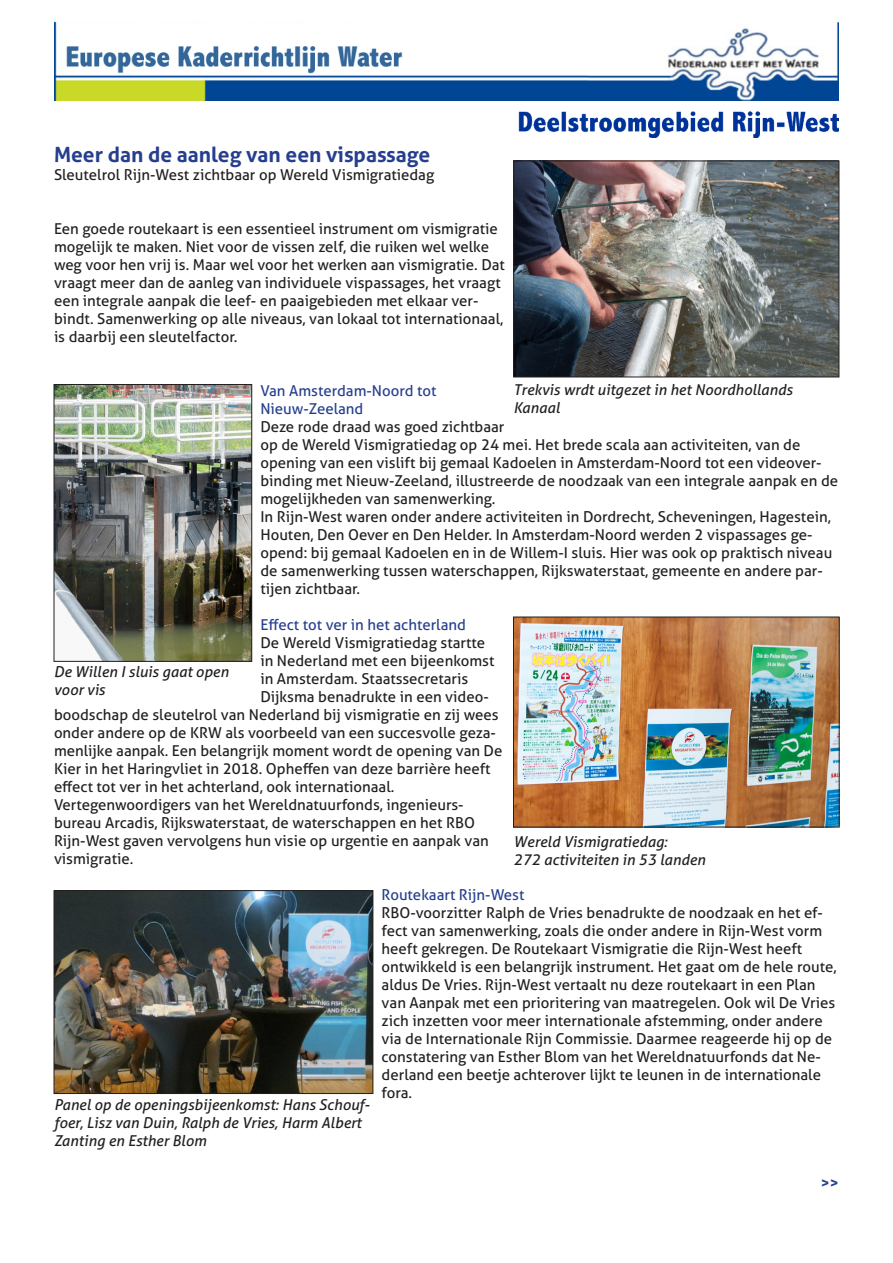
<style>
.page{position:relative;width:893px;height:1263px;background:#fff}
.page>*{position:absolute;margin:0;border:0;box-sizing:border-box;transform-origin:0 0}
.t1{font:700 21px "Aller";color:#253f8e}
.t2{font:15px/18px "Aller";color:#231f20}
.t3{font:italic 15px/18px "Aller";color:#231f20}
.t4{font:15px "Aller";color:#253f8e}
.t5{font:700 15px "Aller";color:#253f8e}
</style>
<div class="page">
<img style="left:54px;top:21px;width:785px;height:116px">
<img style="left:515px;top:163px;width:322px;height:212px">
<div style="left:513px;top:161px;width:326px;height:216px;border:1px solid #231f20"></div>
<img style="left:56px;top:386px;width:194px;height:273px">
<div style="left:54px;top:384px;width:198px;height:277px;border:1px solid #231f20"></div>
<img style="left:515px;top:619px;width:322px;height:206px">
<img style="left:56px;top:892px;width:315px;height:200px">
<div style="left:54px;top:890px;width:319px;height:204px;border:1px solid #231f20"></div>
<p class="t1" style="left:54px;top:142px;width:378px">Meer dan de aanleg van een vispassage</p>
<p class="t2" style="left:54px;top:166px;width:382px">Sleutelrol Rijn-West zichtbaar op Wereld Vismigratiedag</p>
<p class="t2" style="left:54px;top:220px;width:452px">Een goede routekaart is een essentieel instrument om vismigratie mogelijk te maken. Niet voor de vissen zelf, die ruiken wel welke weg voor hen vrij is. Maar wel voor het werken aan vismigratie. Dat vraagt meer dan de aanleg van individuele vispassages, het vraagt een integrale aanpak die leef- en paaigebieden met elkaar ver&shy;bindt. Samenwerking op alle niveaus, van lokaal tot internationaal, is daarbij een sleutelfactor.</p>
<p class="t4" style="left:260px;top:382px;width:178px">Van Amsterdam-Noord tot</p>
<p class="t4" style="left:260px;top:400px;width:104px">Nieuw-Zeeland</p>
<p class="t2" style="left:260px;top:418px;width:579px">Deze rode draad was goed zichtbaar<br>op de Wereld Vismigratiedag op 24 mei. Het brede scala aan activiteiten, van de opening van een vislift bij gemaal Kadoelen in Amsterdam-Noord tot een videover&shy;binding met Nieuw-Zeeland, illustreerde de noodzaak van een integrale aanpak en de mogelijkheden van samenwerking.</p>
<p class="t2" style="left:260px;top:508px;width:573px">In Rijn-West waren onder andere activiteiten in Dordrecht, Scheveningen, Hagestein, Houten, Den Oever en Den Helder. In Amsterdam-Noord werden 2 vispassages ge&shy;opend: bij gemaal Kadoelen en in de Willem-I sluis. Hier was ook op praktisch niveau de samenwerking tussen waterschappen, Rijkswaterstaat, gemeente en andere par&shy;tijen zichtbaar.</p>
<p class="t4" style="left:260px;top:616px;width:207px">Effect tot ver in het achterland</p>
<p class="t2" style="left:260px;top:634px;width:226px">De Wereld Vismigratiedag startte</p>
<p class="t2" style="left:260px;top:652px;width:235px">in Nederland met een bijeenkomst</p>
<p class="t2" style="left:260px;top:670px;width:209px">in Amsterdam. Staatssecretaris</p>
<p class="t2" style="left:260px;top:688px;width:230px">Dijksma benadrukte in een video-</p>
<p class="t2" style="left:54px;top:706px;width:446px">boodschap de sleutelrol van Nederland bij vismigratie en zij wees</p>
<p class="t2" style="left:54px;top:724px;width:443px">onder andere op de KRW als voorbeeld van een succesvolle geza-</p>
<p class="t2" style="left:54px;top:742px;width:450px">menlijke aanpak. Een belangrijk moment wordt de opening van De</p>
<p class="t2" style="left:54px;top:760px;width:438px">Kier in het Haringvliet in 2018. Opheffen van deze barrière heeft</p>
<p class="t2" style="left:54px;top:778px;width:342px">effect tot ver in het achterland, ook internationaal.</p>
<p class="t2" style="left:54px;top:796px;width:436px">Vertegenwoordigers van het Wereldnatuurfonds, ingenieurs&shy;bureau Arcadis, Rijkswaterstaat, de waterschappen en het RBO Rijn-West gaven vervolgens hun visie op urgentie en aanpak van vismigratie.</p>
<p class="t4" style="left:382px;top:886px;width:144px">Routekaart Rijn-West</p>
<p class="t2" style="left:382px;top:904px;width:456px">RBO-voorzitter Ralph de Vries benadrukte de noodzaak en het ef&shy;fect van samenwerking, zoals die onder andere in Rijn-West vorm heeft gekregen. De Routekaart Vismigratie die Rijn-West heeft ontwikkeld is een belangrijk instrument. Het gaat om de hele route, aldus De Vries. Rijn-West vertaalt nu deze routekaart in een Plan van Aanpak met een prioritering van maatregelen. Ook wil De Vries zich inzetten voor meer internationale afstemming, onder andere via de Internationale Rijn Commissie. Daarmee reageerde hij op de constatering van Esther Blom van het Wereldnatuurfonds dat Ne&shy;derland een beetje achterover lijkt te leunen in de internationale fora.</p>
<p class="t3" style="left:513px;top:381px;width:281px">Trekvis wrdt uitgezet in het Noordhollands</p>
<p class="t3" style="left:513px;top:399px;width:48px">Kanaal</p>
<p class="t3" style="left:54px;top:663px;width:176px">De Willen I sluis gaat open voor vis</p>
<p class="t3" style="left:513px;top:832px;width:155px">Wereld Vismigratiedag:</p>
<p class="t3" style="left:513px;top:850px;width:194px">272 activiteiten in 53 landen</p>
<p class="t3" style="left:54px;top:1095px;width:317px">Panel op de openingsbijeenkomst: Hans Schouf&shy;foer, Lisz van Duin, Ralph de Vries, Harm Albert<br>Zanting en Esther Blom</p>
<p class="t5" style="left:821px;top:1173px;width:19px">&gt;&gt;</p>
</div>
